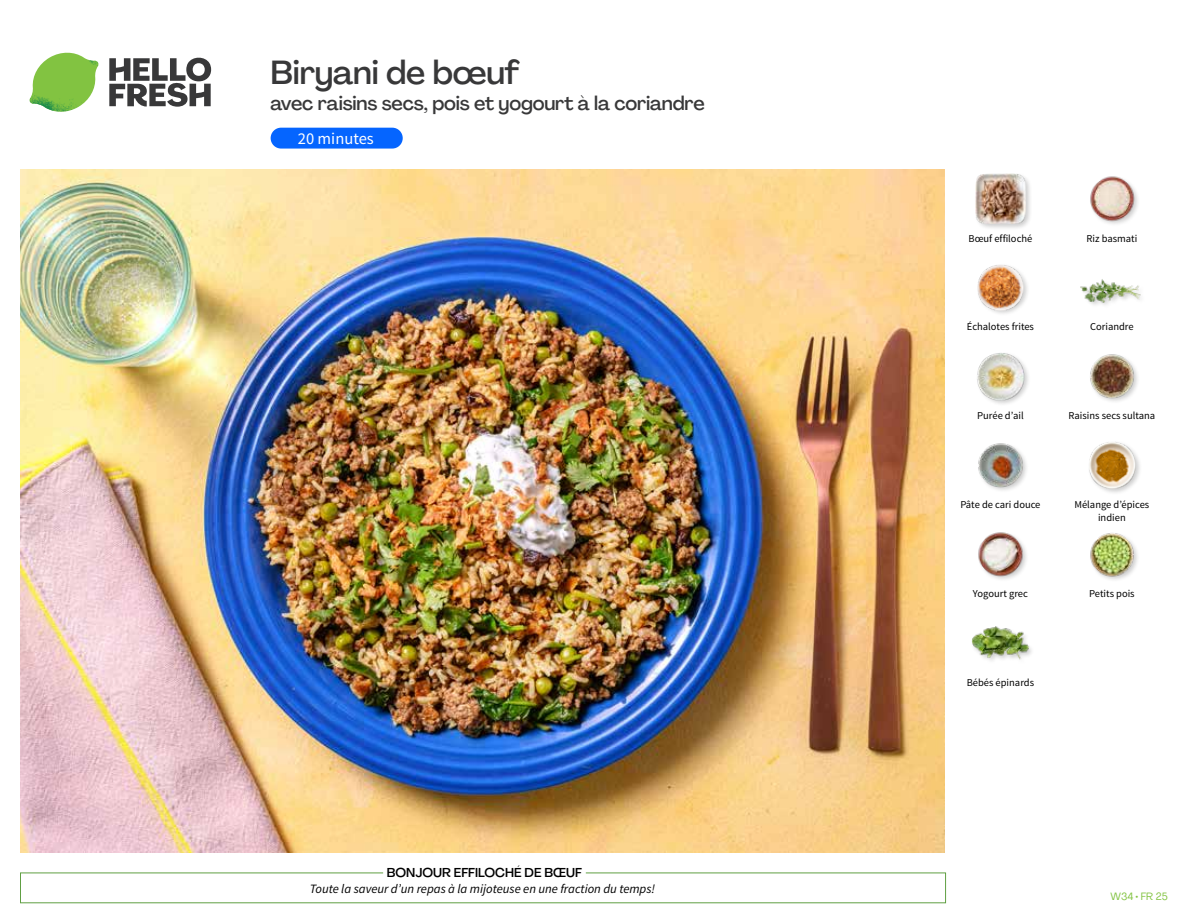
<style>
.page{position:relative;width:1188px;height:918px;background:#fff}
.page>*{position:absolute;margin:0;border:0;box-sizing:border-box;transform-origin:0 0}
.t1{font:500 33px "Agrandir";letter-spacing:-.01em;color:#383839}
.t2{font:500 19.5px "Agrandir";letter-spacing:-.01em;color:#383839}
.t3{font:16.5px "Source Sans Pro";color:#fff}
.t4{font:italic 12.75px "Source Sans Pro";color:#000}
.t5{font:500 12.75px "Agrandir";color:#000}
.t6{font:10.5px/13.5px "Source Sans Pro";color:#000;text-align:center}
.t7{font:10.5px "Agrandir";color:#82c341}
</style>
<div class="page">
<div style="left:271px;top:128px;width:132px;height:21px;background:#0565ff;border-radius:10px"></div>
<svg style="left:109px;top:57px;width:102px;height:50px"></svg>
<svg style="left:34px;top:53px;width:62px;height:40px"></svg>
<img style="left:67px;top:53px;width:32px;height:26px">
<img style="left:33px;top:75px;width:59px;height:11px">
<img style="left:29px;top:79px;width:61px;height:33px">
<img style="left:65px;top:86px;width:27px;height:25px">
<div style="left:20px;top:873px;width:926px;height:30px;border:1px solid #609f43"></div>
<div style="left:383px;top:865px;width:203px;height:15px;background:#fff"></div>
<img style="left:21px;top:170px;width:924px;height:682px">
<div style="left:971px;top:625px;width:64px;height:41px;background:#000;opacity:.2"></div>
<img style="left:972px;top:625px;width:57px;height:41px">
<img style="left:1090px;top:533px;width:48px;height:47px">
<img style="left:978px;top:532px;width:49px;height:48px">
<div style="left:1087px;top:440px;width:56px;height:56px;background:#000;opacity:.2"></div>
<img style="left:1088px;top:441px;width:48px;height:48px">
<img style="left:978px;top:443px;width:49px;height:48px">
<img style="left:1090px;top:354px;width:48px;height:48px">
<div style="left:976px;top:351px;width:55px;height:56px;background:#000;opacity:.2"></div>
<img style="left:977px;top:352px;width:47px;height:48px">
<img style="left:1080px;top:279px;width:61px;height:25px">
<div style="left:977px;top:263px;width:53px;height:54px;background:#000;opacity:.2"></div>
<img style="left:978px;top:264px;width:45px;height:46px">
<img style="left:1090px;top:176px;width:48px;height:48px">
<div style="left:974px;top:172px;width:59px;height:59px;background:#000;opacity:.2"></div>
<img style="left:976px;top:174px;width:49px;height:49px">
<h1 class="t1" style="left:271px;top:52px;width:251px">Biryani de bœuf</h1>
<h2 class="t2" style="left:271px;top:91px;width:436px">avec raisins secs, pois et yogourt à la coriandre</h2>
<h3 class="t3" style="left:298px;top:129px;width:77px">20 minutes</h3>
<p class="t5" style="left:387px;top:864px;width:197px">BONJOUR EFFILOCHÉ DE BŒUF</p>
<p class="t4" style="left:310px;top:881px;width:347px">Toute la saveur d’un repas à la mijoteuse en une fraction du temps!</p>
<p class="t6" style="left:969px;top:232px;width:65px">Bœuf effiloché</p>
<p class="t6" style="left:1086px;top:232px;width:52px">Riz basmati</p>
<p class="t6" style="left:967px;top:320px;width:69px">Échalotes frites</p>
<p class="t6" style="left:1090px;top:320px;width:45px">Coriandre</p>
<p class="t6" style="left:977px;top:409px;width:48px">Purée d’ail</p>
<p class="t6" style="left:1069px;top:409px;width:88px">Raisins secs sultana</p>
<p class="t6" style="left:960px;top:498px;width:82px">Pâte de cari douce</p>
<p class="t6" style="left:1074px;top:498px;width:76px">Mélange d’épices indien</p>
<p class="t6" style="left:973px;top:587px;width:56px">Yogourt grec</p>
<p class="t6" style="left:1089px;top:587px;width:47px">Petits pois</p>
<p class="t6" style="left:967px;top:675px;width:69px">Bébés épinards</p>
<p class="t7" style="left:1111px;top:890px;width:59px">W34 • FR 25</p>
</div>
